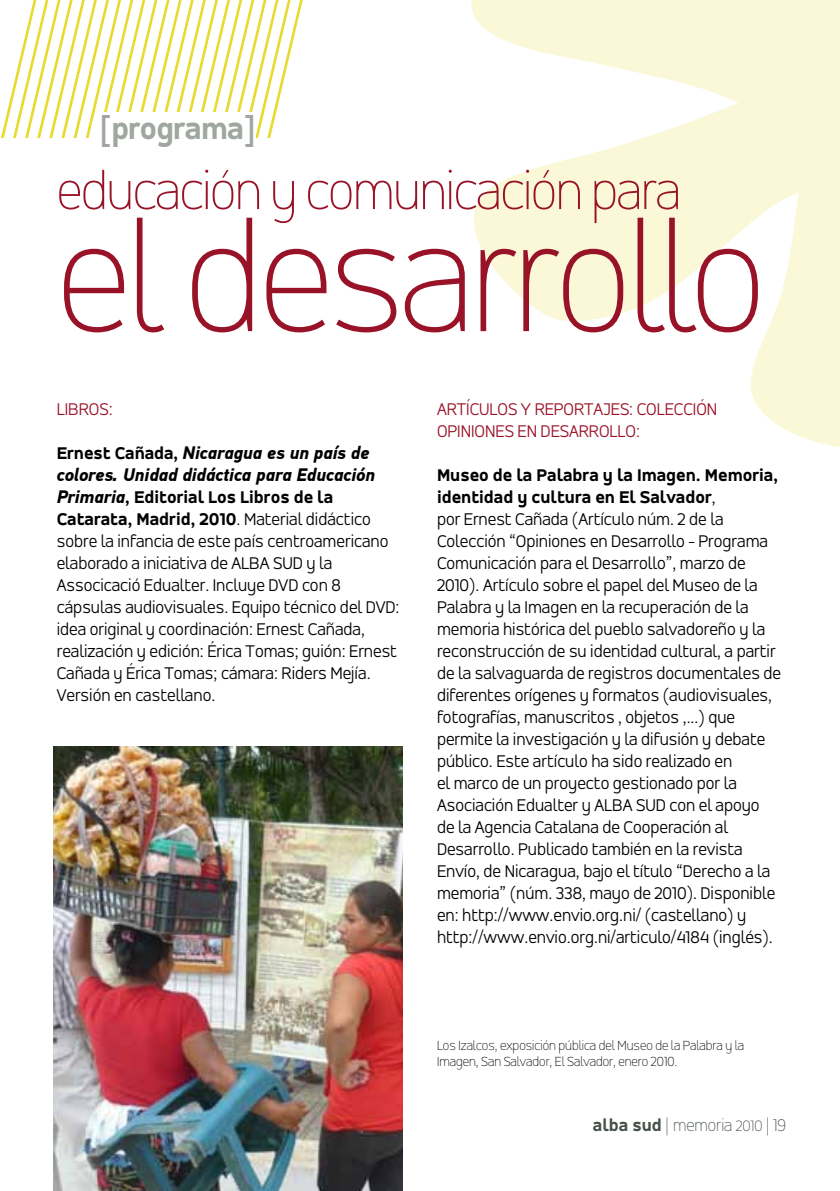
<style>
.page{position:relative;width:840px;height:1191px;background:#fff}
.page>*{position:absolute;margin:0;border:0;box-sizing:border-box;transform-origin:0 0}
.t1{font:100 162px "Accord";letter-spacing:-.02em;color:#991328}
.t2{font:100 56px "Accord";letter-spacing:-.02em;color:#991328}
.t3{font:800 32px "Accord";letter-spacing:-.02em;color:#9fa7a0}
.t4{font:300 18px/22px "Accord";color:#000}
.t5{font:italic 700 18px/22px "PF Din Text Pro";color:#000}
.t6{font:300 18px "Accord";color:#991328}
.t7{font:100 18px "Accord";color:#465148}
.t8{font:100 14px/16.8px "Accord";color:#000}
.s1{font-family:"Accord";font-weight:800;font-style:normal}
.s2{font-family:"PF Din Text Pro";font-weight:700;font-style:italic}
.s3{font-weight:800}
.s4{font-size:16px}
</style>
<div class="page">
<svg style="left:471px;top:0;width:368px;height:447px;fill:#faf8d6"></svg>
<svg style="left:0;top:0;width:303px;height:139px"></svg>
<div style="left:96px;top:112px;width:159px;height:33px;background:#fff"></div>
<img style="left:54px;top:746px;width:349px;height:445px">
<h3 class="t3" style="left:99px;top:110px;width:158px">[programa]</h3>
<h2 class="t2" style="left:57px;top:158px;width:625px">educación y comunicación para</h2>
<h1 class="t1" style="left:57px;top:184px;width:709px">el desarrollo</h1>
<p class="t6" style="left:57px;top:399px;width:18px">Libros</p>
<p class="t6" style="left:109px;top:399px;width:5px">:</p>
<p class="t5" style="left:57px;top:442px;width:320px"><span class="s1">Ernest Cañada,</span> Nicaragua es un país de colores. Unidad didáctica para Educación</p>
<p class="t4" style="left:57px;top:486px;width:344px"><span class="s2">Primaria</span><span class="s3">, Editorial Los Libros de la Catarata, Madrid, 2010</span>. Material didáctico sobre la infancia de este país centroamericano elaborado a iniciativa de ALBA SUD y la Associcació Edualter. Incluye DVD con 8 cápsulas audiovisuales. Equipo técnico del DVD: idea original y coordinación: Ernest Cañada, realización y edición: Érica Tomas; guión: Ernest Cañada y Érica Tomas; cámara: Riders Mejía.<br>Versión en castellano.</p>
<p class="t6" style="left:437px;top:399px;width:43px">Artículos</p>
<p class="t6" style="left:520px;top:399px;width:24px">y reportajes</p>
<p class="t6" style="left:629px;top:399px;width:26px">: Colecci</p>
<p class="t6" style="left:696px;top:399px;width:20px">ón</p>
<p class="t6" style="left:437px;top:421px;width:20px">Opiniones</p>
<p class="t6" style="left:517px;top:421px;width:44px">en Desarrollo</p>
<p class="t6" style="left:635px;top:421px;width:5px">:</p>
<p class="t4" style="left:437px;top:464px;width:345px"><span class="s3">Museo de la Palabra y la Imagen. Memoria, identidad y cultura en El Salvador</span>,<br>por Ernest Cañada (Artículo núm. 2 de la Colección “Opiniones en Desarrollo - Programa Comunicación para el Desarrollo”, marzo de 2010). Artículo sobre el papel del Museo de la Palabra y la Imagen en la recuperación de la memoria histórica del pueblo salvadoreño y la reconstrucción de su identidad cultural, a partir de la salvaguarda de registros documentales de diferentes orígenes y formatos (audiovisuales, fotografías, manuscritos , objetos ,...) que permite la investigación y la difusión y debate público. Este artículo ha sido realizado en<br>el marco de un proyecto gestionado por la Asociación Edualter y ALBA SUD con el apoyo de la Agencia Catalana de Cooperación al Desarrollo. Publicado también en la revista Envío, de Nicaragua, bajo el título “Derecho a la memoria” (núm. 338, mayo de 2010). Disponible en: http://www.envio.org.ni/ (castellano) y http://www.envio.org.ni/articulo/4184 (inglés).</p>
<p class="t8" style="left:437px;top:1036px;width:308px">Los Izalcos, exposición pública del Museo de la Palabra y la<br>Imagen, San Salvador, El Salvador, enero 2010.</p>
<p class="t7" style="left:592px;top:1114px;width:194px"><span class="s3">alba sud</span> | memoria <span class="s4">2010</span> | 19</p>
</div>
